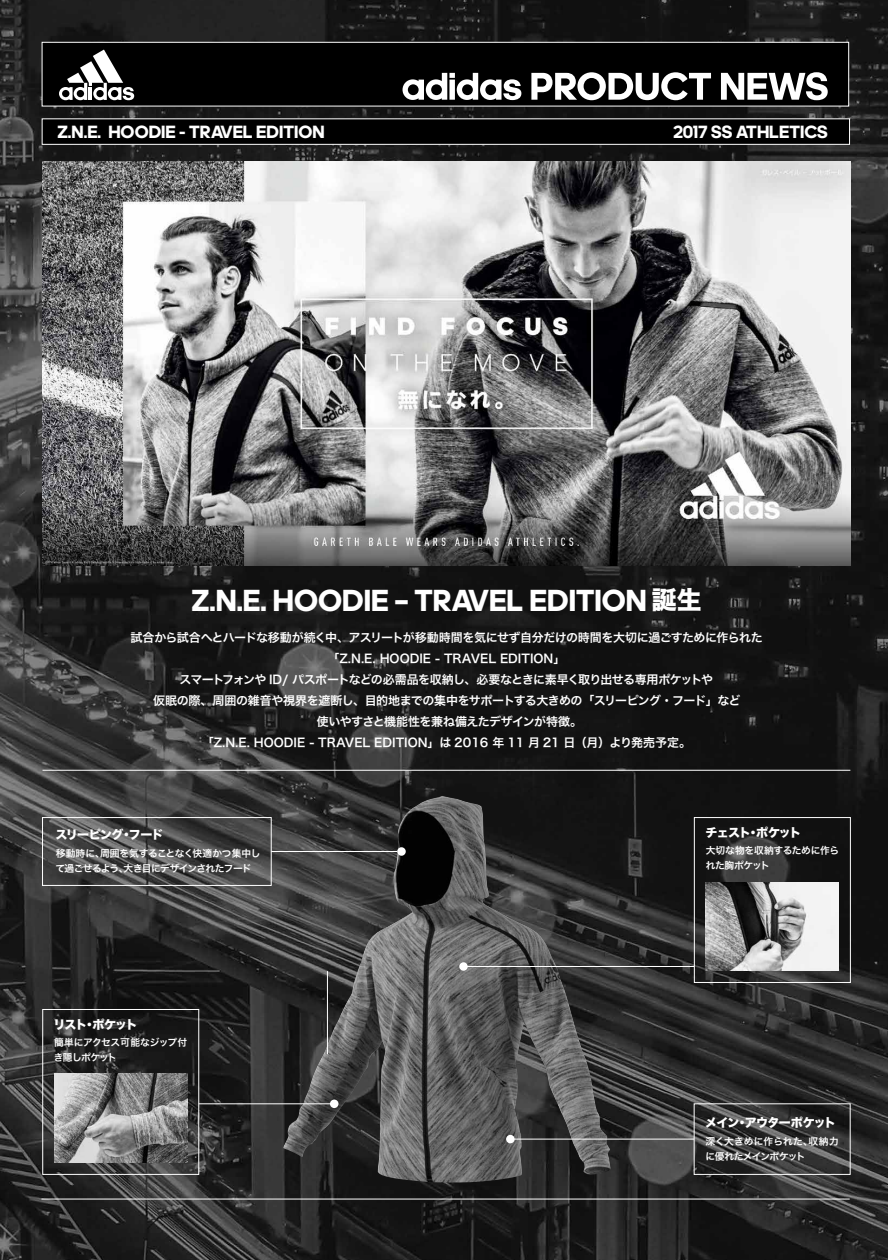
<style>
.page{position:relative;width:888px;height:1260px;background:#fff}
.page>*{position:absolute;margin:0;border:0;box-sizing:border-box;transform-origin:0 0}
.t1{font:700 30.9px "adineue PRO";color:#fff}
.t2{font:700 18px "adineue PRO";color:#fff}
.t3{font:12px/21px "Hira Kaku Pro W6";letter-spacing:-.035em;color:#fff;text-align:center}
.t4{font:12px "Hira Kaku Std W8";letter-spacing:-.065em;color:#fff}
.t5{font:9.75px/15px "Hira Kaku Pro W6";letter-spacing:-.04em;color:#fff}
.s1{font-family:"Hira Kaku Std N W8";font-weight:400;font-size:24.9px}
</style>
<div class="page">
<img style="left:0;top:0;width:888px;height:1260px">
<div style="left:42px;top:119px;width:808px;height:26px;background:#000;border:1px solid #fff"></div>
<div style="left:42px;top:42px;width:807px;height:64px;background:#000;border:1px solid #fff"></div>
<svg style="left:403px;top:73px;width:118px;height:27px"></svg>
<svg style="left:531px;top:72px;width:180px;height:28px"></svg>
<svg style="left:721px;top:72px;width:107px;height:28px"></svg>
<svg style="left:59px;top:50px;width:75px;height:50px"></svg>
<hr style="left:41px;top:1199px;width:809px;height:1px;background:#fff">
<hr style="left:43px;top:770px;width:807px;height:1px;background:#fff">
<img style="left:43px;top:161px;width:807px;height:404px">
<img style="left:283px;top:796px;width:159px;height:361px">
<div style="left:42px;top:817px;width:229px;height:69px;border:1px solid #fff"></div>
<div style="left:694px;top:1104px;width:156px;height:71px;border:1px solid #fff"></div>
<div style="left:694px;top:817px;width:157px;height:166px;border:1px solid #fff"></div>
<img style="left:706px;top:882px;width:133px;height:89px">
<div style="left:397px;top:847px;width:9px;height:9px;background:#fff;border-radius:50%"></div>
<hr style="left:271px;top:851px;width:126px;height:1px;background:#fff">
<div style="left:459px;top:962px;width:9px;height:9px;background:#fff;border-radius:50%"></div>
<hr style="left:464px;top:966px;width:230px;height:1px;background:#fff">
<div style="left:506px;top:1135px;width:9px;height:8px;background:#fff;border-radius:50%"></div>
<hr style="left:510px;top:1139px;width:184px;height:1px;background:#fff">
<div style="left:43px;top:1009px;width:156px;height:166px;border:1px solid #fff"></div>
<img style="left:54px;top:1074px;width:133px;height:89px">
<hr style="left:199px;top:1104px;width:135px;height:1px;background:#fff">
<div style="left:330px;top:1100px;width:8px;height:8px;background:#fff;border-radius:50%"></div>
<hr style="left:327px;top:971px;width:1px;height:83px;background:#fff">
<h2 class="t2" style="left:57px;top:122px;width:269px">Z.N.E. HOODIE - TRAVEL EDITION</h2>
<h2 class="t2" style="left:673px;top:122px;width:156px">2017 SS ATHLETICS</h2>
<h1 class="t1" style="left:191px;top:582px;width:512px">Z.N.E. HOODIE – TRAVEL EDITION <span class="s1">誕生</span></h1>
<p class="t3" style="left:131px;top:626px;width:634px">試合から試合へとハードな移動が続く中、アスリートが移動時間を気にせず自分だけの時間を大切に過ごすために作られた「Z.N.E. HOODIE - TRAVEL EDITION」<br>スマートフォンや ID/ パスポートなどの必需品を収納し、必要なときに素早く取り出せる専用ポケットや<br>仮眠の際、周囲の雑音や視界を遮断し、目的地までの集中をサポートする大きめの「スリーピング・フード」など<br>使いやすさと機能性を兼ね備えたデザインが特徴。<br>「Z.N.E. HOODIE - TRAVEL EDITION」は 2016 年 11 月 21 日（月）より発売予定。</p>
<p class="t4" style="left:55px;top:828px;width:110px">スリーピング・フード</p>
<p class="t5" style="left:55px;top:845px;width:207px">移動時に、周囲を気することなく快適かつ集中して過ごせるよう、大き目にデザインされたフード</p>
<p class="t4" style="left:53px;top:1018px;width:85px">リスト・ポケット</p>
<p class="t5" style="left:54px;top:1035px;width:135px">簡単にアクセス可能なジップ付き隠しポケット</p>
<p class="t4" style="left:706px;top:826px;width:97px">チェスト・ポケット</p>
<p class="t5" style="left:706px;top:843px;width:135px">大切な物を収納するために作られた胸ポケット</p>
<p class="t4" style="left:705px;top:1116px;width:132px">メイン・アウターポケット</p>
<p class="t5" style="left:705px;top:1133px;width:135px">深く大きめに作られた、収納力に優れたメインポケット</p>
</div>
